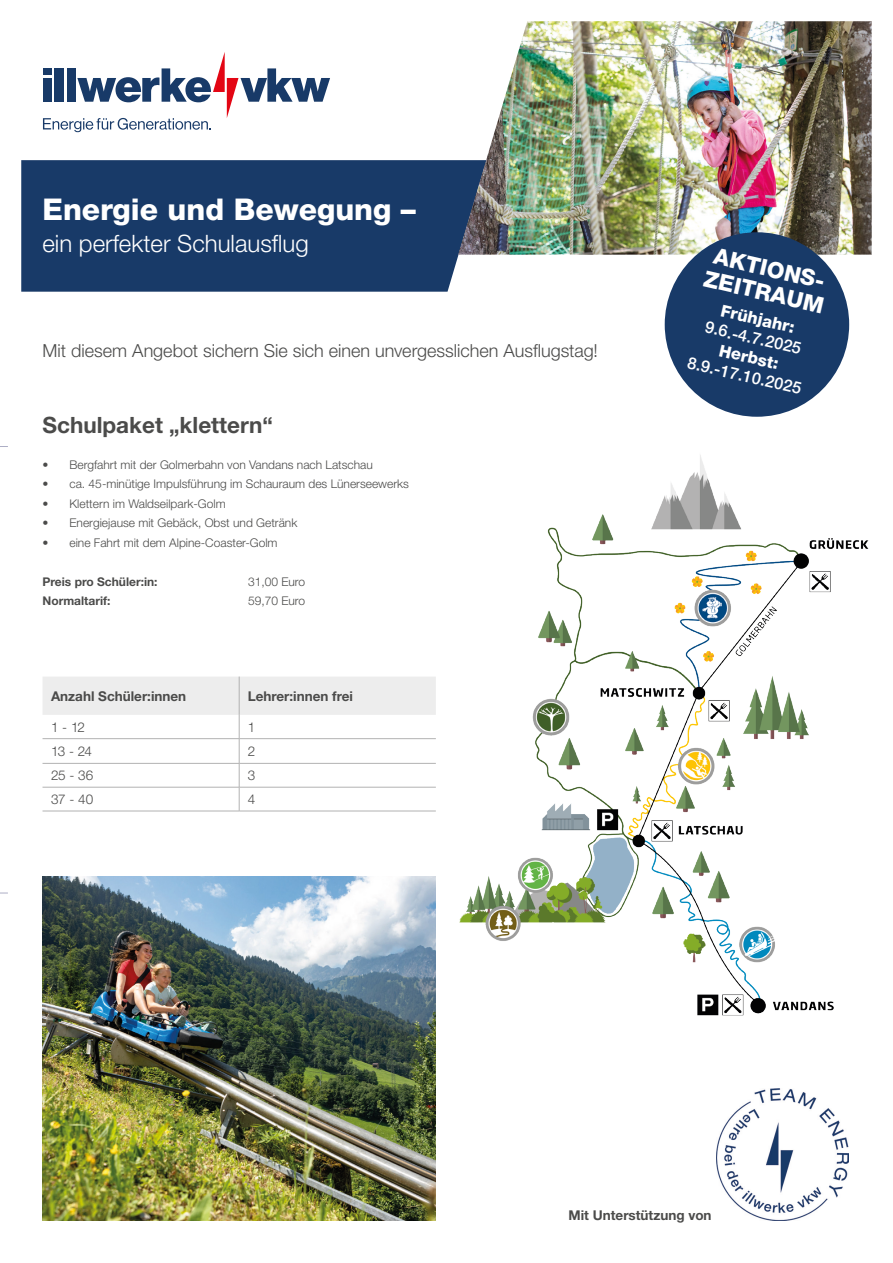
<style>
.page{position:relative;width:893px;height:1263px;background:#fff}
.page>*{position:absolute;margin:0;border:0;box-sizing:border-box;transform-origin:0 0}
.t1{font:800 30px "Helvetica Neue LT Std";color:#fff}
.t2{font:300 24px "Helvetica Neue LT Std";color:#fff}
.t3{font:700 22.5px "Helvetica Neue LT Std";color:#4b4b4a}
.t4{font:800 22.5px "Helvetica Neue LT Std";color:#fff}
.t5{font:300 18px "Helvetica Neue LT Std";color:#4b4b4a}
.t6{font:500 16.5px "Helvetica Neue LT Std";color:#fff}
.t7{font:800 16.5px "Helvetica Neue LT Std";color:#fff}
.t8{font:700 13.5px "Helvetica Neue LT Std";color:#4b4b4a}
.Tabelle_Copy_left{font:300 13.5px "Helvetica Neue LT Std";letter-spacing:-.025em;color:#4b4b4a}
.t9{font:300 12px "Helvetica Neue LT Std";color:#4b4b4a}
.t10{font:700 12px "Helvetica Neue LT Std";color:#4b4b4a}
</style>
<div class="page">
<div style="left:21px;top:160px;width:438px;height:132px;background:#183a68"></div>
<svg style="left:43px;top:52px;width:287px;height:80px"></svg>
<hr style="left:43px;top:811px;width:196px;height:1px;background:#b2b2b2">
<hr style="left:239px;top:811px;width:197px;height:1px;background:#b2b2b2">
<svg style="left:43px;top:676px;width:393px;height:135px"></svg>
<img style="left:43px;top:876px;width:393px;height:344px">
<img style="left:458px;top:21px;width:414px;height:234px">
<img style="left:459px;top:455px;width:410px;height:561px">
<img style="left:717px;top:1089px;width:132px;height:132px">
<div style="left:665px;top:232px;width:184px;height:185px;background:#183a68;border-radius:50%"></div>
<p class="t1" style="left:43px;top:192px;width:375px">Energie und Bewegung –</p>
<p class="t2" style="left:43px;top:228px;width:268px">ein perfekter Schulausflug</p>
<p class="t5" style="left:43px;top:339px;width:557px">Mit diesem Angebot sichern Sie sich einen unvergesslichen Ausflugstag!</p>
<p class="t3" style="left:43px;top:411px;width:232px">Schulpaket „klettern“</p>
<p class="t9" style="left:43px;top:457px;width:332px">• Bergfahrt mit der Golmerbahn von Vandans nach Latschau</p>
<p class="t9" style="left:43px;top:477px;width:368px">• ca. 45-minütige Impulsführung im Schauraum des Lünerseewerks</p>
<p class="t9" style="left:43px;top:496px;width:185px">• Klettern im Waldseilpark-Golm</p>
<p class="t9" style="left:43px;top:516px;width:256px">• Energiejause mit Gebäck, Obst und Getränk</p>
<p class="t9" style="left:43px;top:535px;width:237px">• eine Fahrt mit dem Alpine-Coaster-Golm</p>
<p class="t10" style="left:43px;top:574px;width:117px">Preis pro Schüler:in:</p>
<p class="t9" style="left:248px;top:574px;width:59px">31,00 Euro</p>
<p class="t10" style="left:43px;top:594px;width:69px">Normaltarif:</p>
<p class="t9" style="left:248px;top:594px;width:59px">59,70 Euro</p>
<p class="t8" style="left:51px;top:687px;width:137px">Anzahl Schüler:innen</p>
<p class="t8" style="left:248px;top:687px;width:107px">Lehrer:innen frei</p>
<p class="Tabelle_Copy_left" style="left:51px;top:718px;width:36px">1 - 12</p>
<p class="Tabelle_Copy_left" style="left:248px;top:718px;width:9px">1</p>
<p class="Tabelle_Copy_left" style="left:51px;top:743px;width:43px">13 - 24</p>
<p class="Tabelle_Copy_left" style="left:248px;top:743px;width:9px">2</p>
<p class="Tabelle_Copy_left" style="left:51px;top:767px;width:44px">25 - 36</p>
<p class="Tabelle_Copy_left" style="left:248px;top:767px;width:9px">3</p>
<p class="Tabelle_Copy_left" style="left:51px;top:791px;width:44px">37 - 40</p>
<p class="Tabelle_Copy_left" style="left:248px;top:791px;width:9px">4</p>
<p class="t4" style="left:717px;top:243px;width:117px;rotate:13deg">AKTIONS-</p>
<p class="t4" style="left:707px;top:265px;width:124px;rotate:13deg">ZEITRAUM</p>
<p class="t7" style="left:723px;top:301px;width:77px;rotate:13deg">Frühjahr:</p>
<p class="t6" style="left:708px;top:317px;width:100px;rotate:13deg">9.6.-4.7.2025</p>
<p class="t7" style="left:722px;top:340px;width:62px;rotate:13deg">Herbst:</p>
<p class="t6" style="left:690px;top:353px;width:118px;rotate:13deg">8.9.-17.10.2025</p>
<p class="t8" style="left:569px;top:1207px;width:145px">Mit Unterstützung von</p>
</div>
